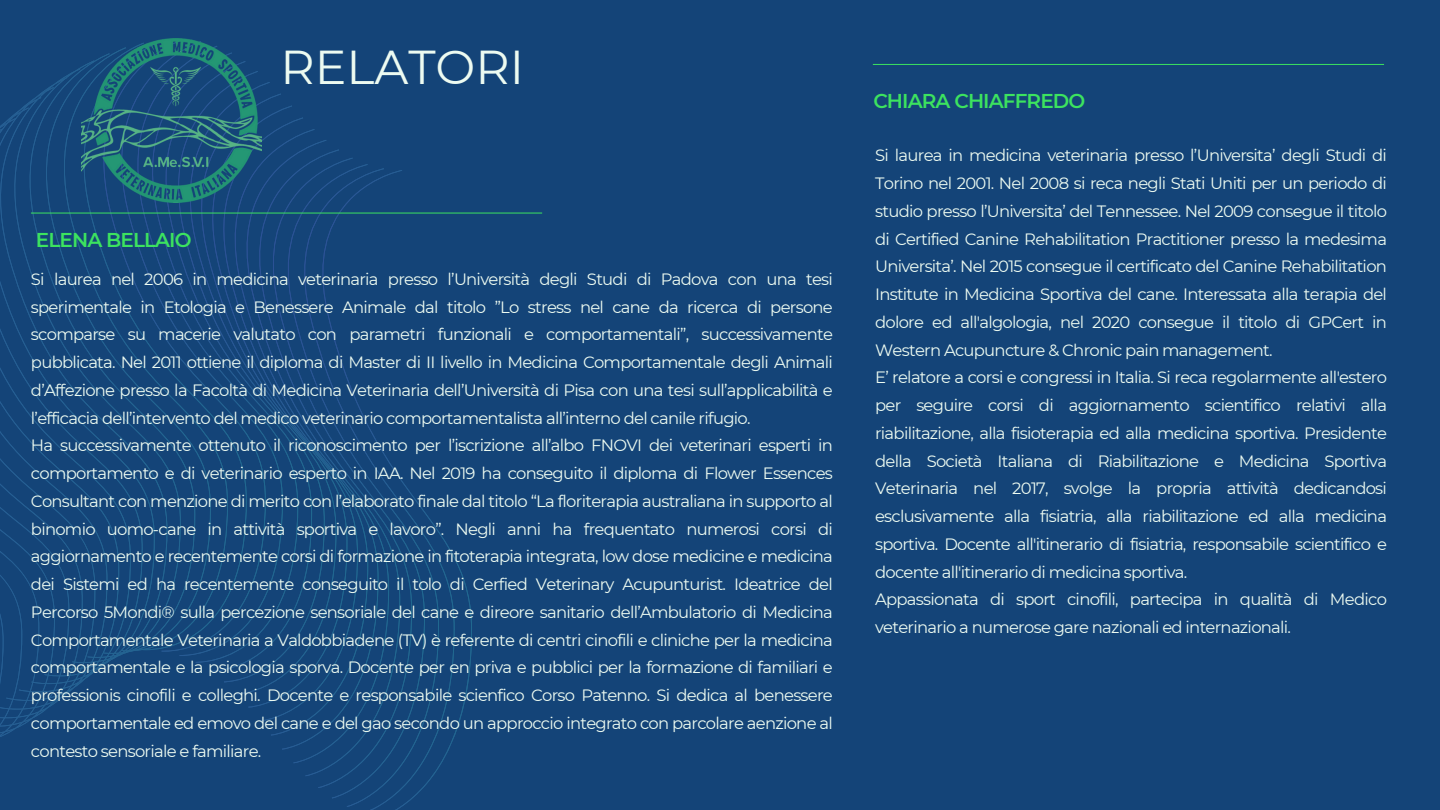
<style>
.page{position:relative;width:1440px;height:810px;background:#144478}
.page>*{position:absolute;margin:0;border:0;box-sizing:border-box;transform-origin:0 0}
.t1{font:47.4px "Montserrat";color:#edfbf1}
.t2{font:600 20px "Montserrat";letter-spacing:-.045em;color:#3ce35f}
.t3{font:16.4px/27.8px "Montserrat";letter-spacing:-.045em;color:#edfbf1;text-align:justify}
</style>
<div class="page">
<svg style="left:0;top:67px;width:119px;height:670px"></svg>
<svg style="left:101px;top:202px;width:18px;height:451px"></svg>
<svg style="left:119px;top:202px;width:16px;height:454px"></svg>
<svg style="left:135px;top:202px;width:15px;height:449px"></svg>
<svg style="left:150px;top:202px;width:13px;height:450px"></svg>
<svg style="left:163px;top:202px;width:13px;height:450px"></svg>
<svg style="left:176px;top:202px;width:12px;height:454px"></svg>
<svg style="left:188px;top:82px;width:93px;height:581px"></svg>
<svg style="left:199px;top:94px;width:93px;height:569px"></svg>
<svg style="left:210px;top:106px;width:82px;height:566px"></svg>
<svg style="left:221px;top:117px;width:82px;height:566px"></svg>
<svg style="left:230px;top:129px;width:85px;height:566px"></svg>
<svg style="left:242px;top:140px;width:85px;height:568px"></svg>
<svg style="left:255px;top:149px;width:84px;height:573px"></svg>
<svg style="left:268px;top:158px;width:85px;height:592px"></svg>
<svg style="left:283px;top:164px;width:85px;height:599px"></svg>
<svg style="left:300px;top:168px;width:84px;height:608px"></svg>
<svg style="left:318px;top:170px;width:154px;height:640px"></svg>
<hr style="left:31px;top:213px;width:511px;height:1px;background:#3ce35f">
<hr style="left:873px;top:64px;width:511px;height:1px;background:#3ce35f">
<img style="left:81px;top:39px;width:181px;height:163px">
<h1 class="t1" style="left:280px;top:38px;width:245px">RELATORI</h1>
<p class="t2" style="left:36px;top:228px;width:157px">ELENA BELLAIO</p>
<h2 class="t3" style="left:31px;top:265px;width:803px">Si laurea nel 2006 in medicina veterinaria presso l’Università degli Studi di Padova con una tesi sperimentale in Etologia e Benessere Animale dal titolo ”Lo stress nel cane da ricerca di persone scomparse su macerie valutato con parametri funzionali e comportamentali”, successivamente pubblicata. Nel 2011 ottiene il diploma di Master di II livello in Medicina Comportamentale degli Animali d’Affezione presso la Facoltà di Medicina Veterinaria dell’Università di Pisa con una tesi sull’applicabilità e l’efficacia dell’intervento del medico veterinario comportamentalista all’interno del canile rifugio.</h2>
<h2 class="t3" style="left:31px;top:432px;width:803px">Ha successivamente ottenuto il riconoscimento per l’iscrizione all’albo FNOVI dei veterinari esperti in comportamento e di veterinario esperto in IAA. Nel 2019 ha conseguito il diploma di Flower Essences Consultant con menzione di merito con l’elaborato finale dal titolo “La floriterapia australiana in supporto al binomio uomo-cane in attività sportiva e lavoro”. Negli anni ha frequentato numerosi corsi di aggiornamento e recentemente corsi di formazione in fitoterapia integrata, low dose medicine e medicina dei Sistemi ed ha recentemente conseguito il tolo di Cerfied Veterinary Acupunturist. Ideatrice del Percorso 5Mondi® sulla percezione sensoriale del cane e direore sanitario dell’Ambulatorio di Medicina Comportamentale Veterinaria a Valdobbiadene (TV) è referente di centri cinofili e cliniche per la medicina comportamentale e la psicologia sporva. Docente per en priva e pubblici per la formazione di familiari e professionis cinofili e colleghi. Docente e responsabile scienfico Corso Patenno. Si dedica al benessere comportamentale ed emovo del cane e del gao secondo un approccio integrato con parcolare aenzione al contesto sensoriale e familiare.</h2>
<p class="t2" style="left:873px;top:89px;width:214px">CHIARA CHIAFFREDO</p>
<p class="t3" style="left:875px;top:141px;width:513px">Si laurea in medicina veterinaria presso l’Universita’ degli Studi di Torino nel 2001. Nel 2008 si reca negli Stati Uniti per un periodo di studio presso l’Universita’ del Tennessee. Nel 2009 consegue il titolo di Certified Canine Rehabilitation Practitioner presso la medesima Universita’. Nel 2015 consegue il certificato del Canine Rehabilitation Institute in Medicina Sportiva del cane. Interessata alla terapia del dolore ed all'algologia, nel 2020 consegue il titolo di GPCert in Western Acupuncture &amp; Chronic pain management.</p>
<p class="t3" style="left:875px;top:363px;width:513px">E’ relatore a corsi e congressi in Italia. Si reca regolarmente all'estero per seguire corsi di aggiornamento scientifico relativi alla riabilitazione, alla fisioterapia ed alla medicina sportiva. Presidente della Società Italiana di Riabilitazione e Medicina Sportiva Veterinaria nel 2017, svolge la propria attività dedicandosi esclusivamente alla fisiatria, alla riabilitazione ed alla medicina sportiva. Docente all'itinerario di fisiatria, responsabile scientifico e docente all'itinerario di medicina sportiva.</p>
<p class="t3" style="left:875px;top:585px;width:513px">Appassionata di sport cinofili, partecipa in qualità di Medico veterinario a numerose gare nazionali ed internazionali.</p>
</div>
